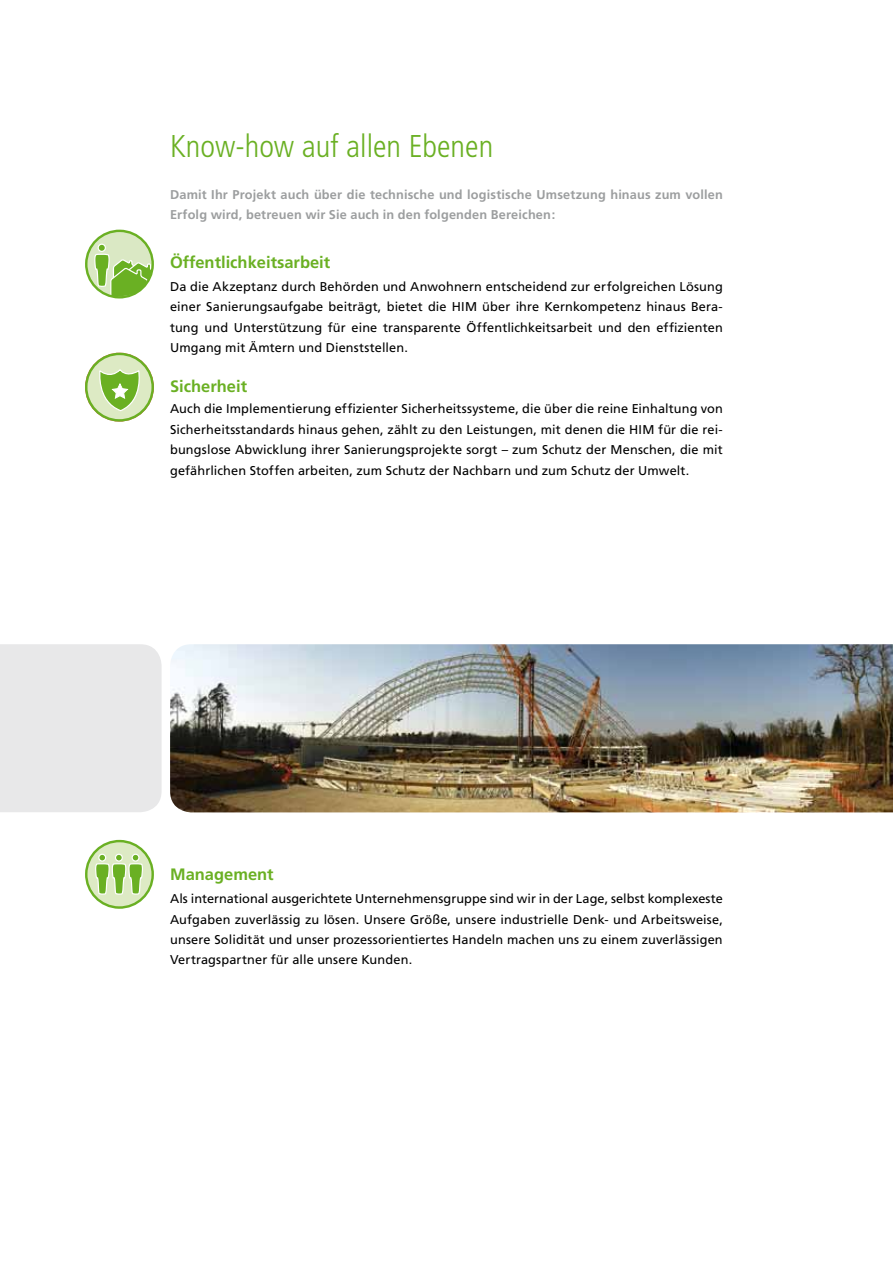
<style>
.page{position:relative;width:893px;height:1263px;background:#fff}
.page>*{position:absolute;margin:0;border:0;box-sizing:border-box;transform-origin:0 0}
.t1{font:300 condensed 31.5px "Frutiger";color:#6ab023}
.t2{font:700 16.5px "Frutiger";color:#6ab023}
.t3{font:12.75px/20.4px "Frutiger";letter-spacing:.01em;color:#000;text-align:justify}
.t4{font:700 12.75px/20.4px "Frutiger";letter-spacing:.01em;color:#9c9e9f}
</style>
<div class="page">
<div style="left:0;top:644px;width:162px;height:168px;background:#e8e8e9"></div>
<img style="left:170px;top:644px;width:723px;height:168px">
<svg style="left:86px;top:841px;width:67px;height:67px"></svg>
<div style="left:85px;top:839px;width:69px;height:70px;border:2px solid #6ab023;border-radius:50%"></div>
<svg style="left:94px;top:842px;width:50px;height:62px;background:#bbd997"></svg>
<svg style="left:86px;top:230px;width:67px;height:68px"></svg>
<svg style="left:94px;top:229px;width:59px;height:70px"></svg>
<svg style="left:86px;top:354px;width:67px;height:67px"></svg>
<svg style="left:96px;top:368px;width:48px;height:44px;background:#add282"></svg>
<div style="left:85px;top:352px;width:69px;height:70px;border:2px solid #6ab023;border-radius:50%"></div>
<h1 class="t1" style="left:170px;top:128px;width:325px">Know-how auf allen Ebenen</h1>
<p class="t4" style="left:170px;top:184px;width:554px">Damit Ihr Projekt auch über die technische und logistische Umsetzung hinaus zum vollen<br>Erfolg wird, betreuen wir Sie auch in den folgenden Bereichen:</p>
<p class="t2" style="left:170px;top:253px;width:162px">Öffentlichkeitsarbeit</p>
<p class="t3" style="left:170px;top:276px;width:554px">Da die Akzeptanz durch Behörden und Anwohnern entscheidend zur erfolgreichen Lösung einer Sanierungsaufgabe beiträgt, bietet die HIM über ihre Kernkompetenz hinaus Bera&shy;tung und Unterstützung für eine transparente Öffentlichkeitsarbeit und den effizienten Umgang mit Ämtern und Dienststellen.</p>
<p class="t2" style="left:170px;top:376px;width:79px">Sicherheit</p>
<p class="t3" style="left:170px;top:399px;width:554px">Auch die Implementierung effizienter Sicherheitssysteme, die über die reine Einhaltung von Sicherheitsstandards hinaus gehen, zählt zu den Leistungen, mit denen die HIM für die rei&shy;bungslose Abwicklung ihrer Sanierungsprojekte sorgt – zum Schutz der Menschen, die mit gefährlichen Stoffen arbeiten, zum Schutz der Nachbarn und zum Schutz der Umwelt.</p>
<p class="t2" style="left:170px;top:864px;width:105px">Management</p>
<p class="t3" style="left:170px;top:888px;width:554px">Als international ausgerichtete Unternehmensgruppe sind wir in der Lage, selbst komplexeste Aufgaben zuverlässig zu lösen. Unsere Größe, unsere industrielle Denk- und Arbeitsweise, unsere Solidität und unser prozessorientiertes Handeln machen uns zu einem zuverlässigen Vertragspartner für alle unsere Kunden.</p>
</div>
